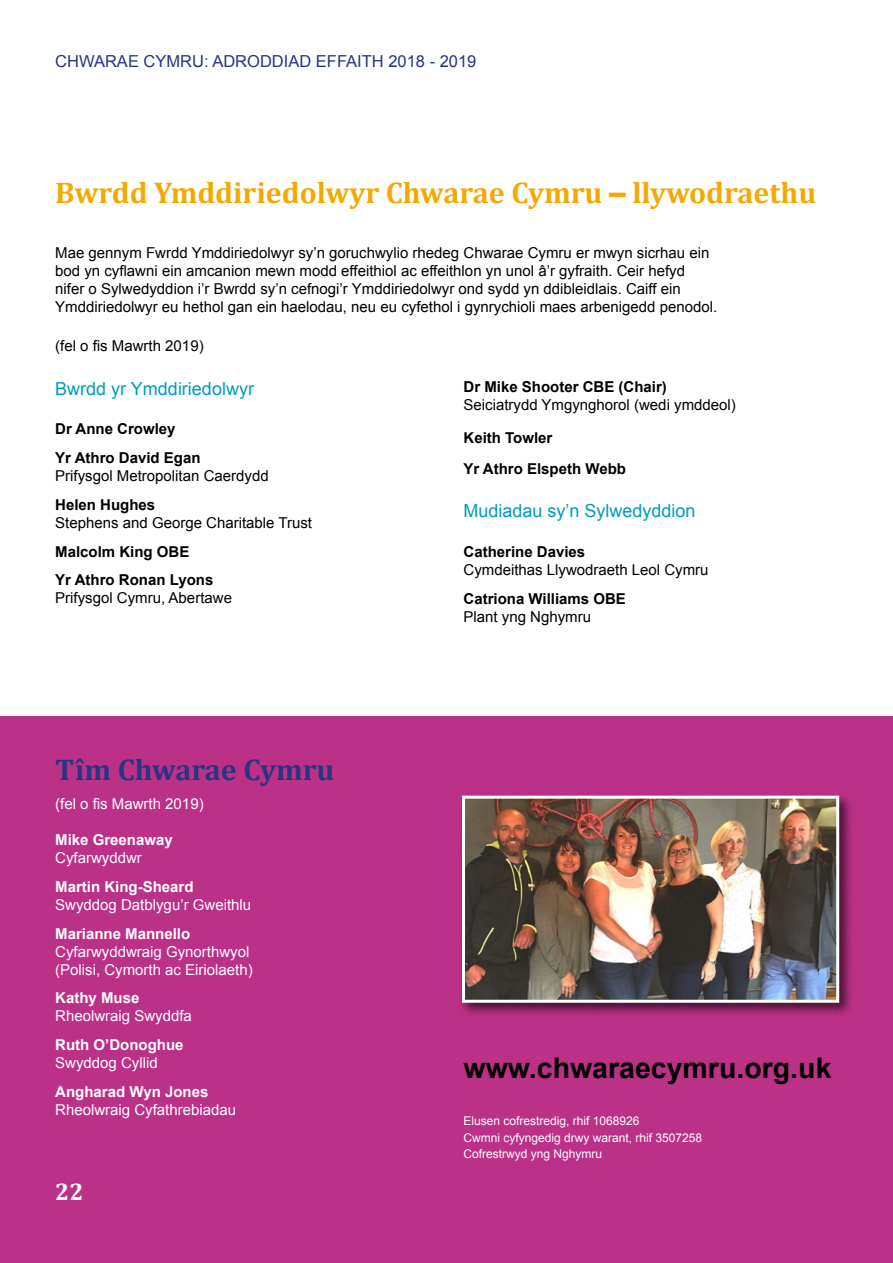
<style>
.page{position:relative;width:893px;height:1263px;background:#fff}
.page>*{position:absolute;margin:0;border:0;box-sizing:border-box;transform-origin:0 0}
.t1{font:700 30px "Cambria";color:#f3a900}
.t2{font:700 30px "Cambria";color:#283583}
.t3{font:700 28.5px "Arial";color:#000}
.t4{font:700 24px "Cambria";color:#fff}
.t5{font:18px "Arial";color:#009bbe}
.t6{font:16.5px "Arial";color:#283583}
.t7{font:15px/18px "Arial";color:#000}
.t8{font:15px/18px "Arial";color:#fff}
.t9{font:700 15px/28.8px "Arial";color:#000}
.t10{font:700 15px "Arial";color:#fff}
.t11{font:12px/16.5px "Arial";color:#fff}
.s1{font-family:"Arial"}
</style>
<div class="page">
<div style="left:0;top:716px;width:893px;height:547px;background:#bc3188"></div>
<div style="left:459px;top:792px;width:396px;height:226px;background:#000;opacity:.61"></div>
<img style="left:466px;top:800px;width:369px;height:199px">
<div style="left:462px;top:796px;width:377px;height:207px;border:3px solid #fff"></div>
<p class="t6" style="left:55px;top:51px;width:423px">CHWARAE CYMRU: ADRODDIAD EFFAITH 2018 - 2019</p>
<h1 class="t1" style="left:55px;top:172px;width:762px">Bwrdd Ymddiriedolwyr Chwarae Cymru <span class="s1">–</span> llywodraethu</h1>
<p class="t7" style="left:55px;top:243px;width:663px">Mae gennym Fwrdd Ymddiriedolwyr sy’n goruchwylio rhedeg Chwarae Cymru er mwyn sicrhau ein bod yn cyflawni ein amcanion mewn modd effeithiol ac effeithlon yn unol â’r gyfraith. Ceir hefyd nifer o Sylwedyddion i’r Bwrdd sy’n cefnogi’r Ymddiriedolwyr ond sydd yn ddibleidlais. Caiff ein Ymddiriedolwyr eu hethol gan ein haelodau, neu eu cyfethol i gynrychioli maes arbenigedd penodol.</p>
<p class="t7" style="left:55px;top:337px;width:150px">(fel o fis Mawrth 2019)</p>
<p class="t5" style="left:55px;top:376px;width:200px">Bwrdd yr Ymddiriedolwyr</p>
<p class="t9" style="left:55px;top:415px;width:147px">Dr Anne Crowley<br>Yr Athro David Egan</p>
<p class="t7" style="left:55px;top:467px;width:215px">Prifysgol Metropolitan Caerdydd</p>
<p class="t9" style="left:55px;top:490px;width:102px">Helen Hughes</p>
<p class="t7" style="left:55px;top:514px;width:258px">Stephens and George Charitable Trust</p>
<p class="t9" style="left:55px;top:537px;width:160px">Malcolm King OBE<br>Yr Athro Ronan Lyons</p>
<p class="t7" style="left:55px;top:589px;width:178px">Prifysgol Cymru, Abertawe</p>
<p class="t9" style="left:463px;top:373px;width:205px">Dr Mike Shooter CBE (Chair)</p>
<p class="t7" style="left:463px;top:396px;width:274px">Seiciatrydd Ymgynghorol (wedi ymddeol)</p>
<p class="t9" style="left:463px;top:423px;width:164px;line-height:30.6px">Keith Towler<br>Yr Athro Elspeth Webb</p>
<p class="t5" style="left:463px;top:499px;width:234px">Mudiadau sy’n Sylwedyddion</p>
<p class="t9" style="left:463px;top:538px;width:123px">Catherine Davies</p>
<p class="t7" style="left:463px;top:561px;width:247px">Cymdeithas Llywodraeth Leol Cymru</p>
<p class="t9" style="left:463px;top:584px;width:164px">Catriona Williams OBE</p>
<p class="t7" style="left:463px;top:607px;width:129px">Plant yng Nghymru</p>
<h1 class="t2" style="left:55px;top:749px;width:281px">Tîm Chwarae Cymru</h1>
<p class="t8" style="left:55px;top:795px;width:150px">(fel o fis Mawrth 2019)</p>
<p class="t10" style="left:55px;top:830px;width:119px">Mike Greenaway</p>
<p class="t8" style="left:55px;top:849px;width:88px">Cyfarwyddwr</p>
<p class="t10" style="left:55px;top:877px;width:140px">Martin King-Sheard</p>
<p class="t8" style="left:55px;top:896px;width:197px">Swyddog Datblygu’r Gweithlu</p>
<p class="t10" style="left:55px;top:923px;width:137px">Marianne Mannello</p>
<p class="t8" style="left:55px;top:942px;width:199px">Cyfarwyddwraig Gynorthwyol (Polisi, Cymorth ac Eiriolaeth)</p>
<p class="t10" style="left:55px;top:988px;width:86px">Kathy Muse</p>
<p class="t8" style="left:55px;top:1007px;width:138px">Rheolwraig Swyddfa</p>
<p class="t10" style="left:55px;top:1035px;width:130px">Ruth O’Donoghue</p>
<p class="t8" style="left:55px;top:1054px;width:104px">Swyddog Cyllid</p>
<p class="t10" style="left:55px;top:1081px;width:155px">Angharad Wyn Jones</p>
<p class="t8" style="left:55px;top:1101px;width:182px">Rheolwraig Cyfathrebiadau</p>
<h3 class="t4" style="left:55px;top:1175px;width:30px">22</h3>
<h2 class="t3" style="left:463px;top:1049px;width:369px">www.chwaraecymru.org.uk</h2>
<p class="t11" style="left:463px;top:1113px;width:240px">Elusen cofrestredig, rhif 1068926<br>Cwmni cyfyngedig drwy warant, rhif 3507258<br>Cofrestrwyd yng Nghymru</p>
</div>
